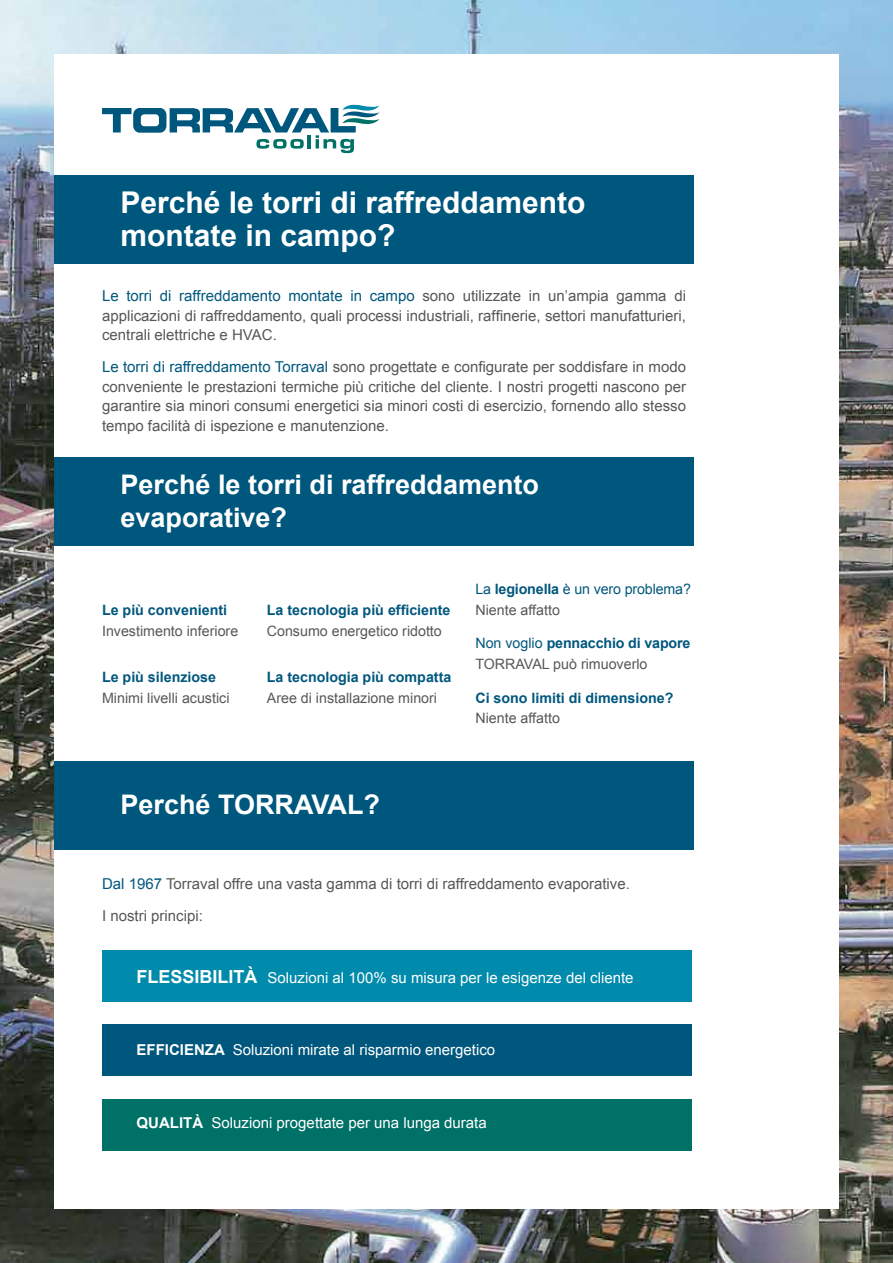
<style>
.page{position:relative;width:893px;height:1263px;background:#fff}
.page>*{position:absolute;margin:0;border:0;box-sizing:border-box;transform-origin:0 0}
.t1{font:700 30px/33px "Arial";color:#fff}
.t2{font:700 27px/33px "Arial";color:#fff}
.t3{font:15px/19.5px "Arial";color:#575756;text-align:justify}
.t4{font:15px "Arial";color:#fff}
.t5{font:700 15px "Arial";color:#fff}
.t6{font:700 14.25px/20.7px "Arial";color:#00577d}
.t7{font:14.25px "Arial";color:#575756}
.t8{font:14.25px/20.7px "Arial";letter-spacing:-.005em;color:#00577d}
.s1{color:#00577d}
.s2{font-weight:700}
.s3{color:#575756}
.s4{font-weight:400}
.s5{font-weight:400;color:#575756}
.s6{font-weight:700;font-size:18px}
</style>
<div class="page">
<img style="left:0;top:0;width:893px;height:1263px">
<div style="left:54px;top:54px;width:785px;height:1155px;background:#fff"></div>
<div style="left:54px;top:176px;width:639px;height:88px;background:#00577d"></div>
<svg style="left:102px;top:104px;width:278px;height:49px"></svg>
<div style="left:54px;top:761px;width:639px;height:88px;background:#00577d"></div>
<div style="left:102px;top:950px;width:589px;height:51px;background:#008bac"></div>
<div style="left:102px;top:1025px;width:589px;height:51px;background:#00577d"></div>
<div style="left:102px;top:1099px;width:589px;height:51px;background:#007167"></div>
<div style="left:54px;top:458px;width:639px;height:88px;background:#00577d"></div>
<h1 class="t1" style="left:120px;top:187px;width:467px">Perché le torri di raffreddamento montate in campo?</h1>
<p class="t3" style="left:102px;top:286px;width:585px"><span class="s1">Le torri di raffreddamento montate in campo</span> sono utilizzate in un’ampia gamma di applicazioni di raffreddamento, quali processi industriali, raffinerie, settori manufatturieri, centrali elettriche e HVAC.</p>
<p class="t3" style="left:102px;top:358px;width:586px"><span class="s1">Le torri di raffreddamento Torraval</span> sono progettate e configurate per soddisfare in modo conveniente le prestazioni termiche più critiche del cliente. I nostri progetti nascono per garantire sia minori consumi energetici sia minori costi di esercizio, fornendo allo stesso tempo facilità di ispezione e manutenzione.</p>
<h2 class="t2" style="left:120px;top:468px;width:420px">Perché le torri di raffreddamento evaporative?</h2>
<p class="t6" style="left:102px;top:600px;width:127px">Le più convenienti</p>
<p class="t7" style="left:102px;top:621px;width:138px">Investimento inferiore</p>
<p class="t6" style="left:102px;top:667px;width:116px">Le più silenziose</p>
<p class="t7" style="left:102px;top:688px;width:129px">Minimi livelli acustici</p>
<p class="t6" style="left:267px;top:600px;width:185px">La tecnologia più efficiente</p>
<p class="t7" style="left:267px;top:621px;width:177px">Consumo energetico ridotto</p>
<p class="t6" style="left:267px;top:667px;width:186px">La tecnologia più compatta</p>
<p class="t7" style="left:267px;top:688px;width:172px">Aree di installazione minori</p>
<p class="t8" style="left:475px;top:579px;width:217px">La <span class="s2">legionella</span> è un vero problema?<br><span class="s3">Niente affatto</span></p>
<p class="t6" style="left:475px;top:633px;width:217px"><span class="s4">Non voglio</span> pennacchio di vapore<br><span class="s5">Torraval</span></p>
<p class="t7" style="left:553px;top:655px;width:96px">può rimuoverlo</p>
<p class="t6" style="left:475px;top:688px;width:199px">Ci sono limiti di dimensione?</p>
<p class="t7" style="left:475px;top:709px;width:86px">Niente affatto</p>
<h2 class="t2" style="left:120px;top:789px;width:135px">Perché TORRA</h2>
<h2 class="t2" style="left:312px;top:789px;width:70px">VAL?</h2>
<p class="t3" style="left:102px;top:868px;width:529px;line-height:32.2px"><span class="s1">Dal 1967</span> Torraval offre una vasta gamma di torri di raffreddamento evaporative.<br>I nostri principi:</p>
<p class="t4" style="left:137px;top:967px;width:498px"><span class="s6">FLESSIBILITÀ</span> Soluzioni al 100% su misura per le esigenze del cliente</p>
<p class="t5" style="left:137px;top:1040px;width:10px">EFFICIEN</p>
<p class="t4" style="left:205px;top:1040px;width:292px"><span class="s2">ZA</span> Soluzioni mirate al risparmio energetico</p>
<p class="t4" style="left:137px;top:1113px;width:352px"><span class="s2">QUALITÀ</span> Soluzioni progettate per una lunga durata</p>
</div>
